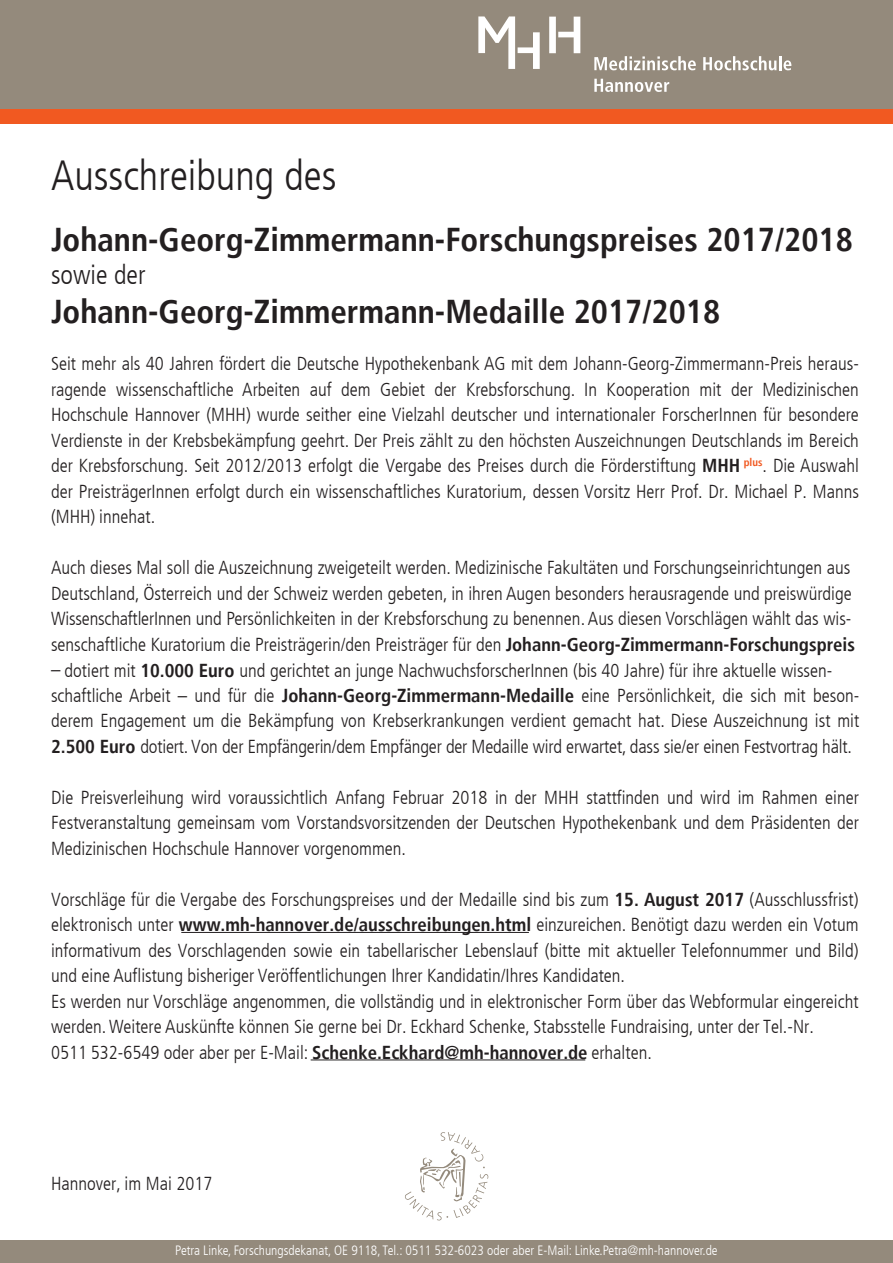
<style>
.page{position:relative;width:893px;height:1263px;background:#fff}
.page>*{position:absolute;margin:0;border:0;box-sizing:border-box;transform-origin:0 0}
.t1{font:300 condensed 42px "Frutiger LT";color:#231f20}
.t2{font:700 condensed 33px "Frutiger LT";color:#231f20}
.t3{font:300 condensed 27px "Frutiger LT";color:#231f20}
.t4{font:300 condensed 18.75px/25.5px "Frutiger LT";color:#231f20}
.t5{font:300 condensed 13.5px "Frutiger LT";color:#fff}
.s1{font-weight:700}
</style>
<div class="page">
<div style="left:0;top:1241px;width:893px;height:22px;background:#948a7c"></div>
<div style="left:0;top:0;width:893px;height:109px;background:#948a7c"></div>
<div style="left:0;top:109px;width:893px;height:15px;background:#f15921"></div>
<svg style="left:478px;top:16px;width:62px;height:53px"></svg>
<svg style="left:549px;top:17px;width:31px;height:36px"></svg>
<svg style="left:594px;top:79px;width:75px;height:13px"></svg>
<svg style="left:594px;top:56px;width:102px;height:14px"></svg>
<svg style="left:703px;top:56px;width:88px;height:14px"></svg>
<svg style="left:405px;top:1132px;width:83px;height:88px"></svg>
<hr style="left:311px;top:1059px;width:274px;height:1px;background:#231f20">
<hr style="left:181px;top:932px;width:348px;height:1px;background:#231f20">
<h1 class="t1" style="left:51px;top:152px;width:287px">Ausschreibung des</h1>
<h2 class="t2" style="left:51px;top:220px;width:803px">Johann-Georg-Zimmermann-Forschungspreises 2017/2018</h2>
<h3 class="t3" style="left:51px;top:259px;width:96px">sowie der</h3>
<h2 class="t2" style="left:51px;top:292px;width:671px">Johann-Georg-Zimmermann-Medaille 2017/2018</h2>
<p class="t4" style="left:51px;top:351px;width:809px;text-align:justify">Seit mehr als 40 Jahren fördert die Deutsche Hypothekenbank AG mit dem Johann-Georg-Zimmermann-Preis heraus&shy;ragende wissenschaftliche Arbeiten auf dem Gebiet der Krebsforschung. In Kooperation mit der Medizinischen Hochschule Hannover (MHH) wurde seither eine Vielzahl deutscher und internationaler ForscherInnen für besondere Verdienste in der Krebsbekämpfung geehrt. Der Preis zählt zu den höchsten Auszeichnungen Deutschlands im Bereich der Krebsforschung. Seit 2012/2013 erfolgt die Vergabe des Preises durch die Förderstiftung <span class="s1">MHH</span> <sup>plus</sup>. Die Auswahl der PreisträgerInnen erfolgt durch ein wissenschaftliches Kuratorium, dessen Vorsitz Herr Prof. Dr. Michael P. Manns (MHH) innehat.</p>
<p class="t4" style="left:51px;top:555px;width:805px">Auch dieses Mal soll die Auszeichnung zweigeteilt werden. Medizinische Fakultäten und Forschungseinrichtungen aus Deutschland, Österreich und der Schweiz werden gebeten, in ihren Augen besonders herausragende und preiswürdige WissenschaftlerInnen und Persönlichkeiten in der Krebsforschung zu benennen. Aus diesen Vorschlägen wählt das wis&shy;senschaftliche Kuratorium die Preisträgerin/den Preisträger für den <span class="s1">Johann-Georg-Zimmermann-Forschungspreis</span></p>
<p class="t4" style="left:51px;top:658px;width:810px">– dotiert mit <span class="s1">10.000 Euro</span> und gerichtet an junge NachwuchsforscherInnen (bis 40 Jahre) für ihre aktuelle wissen&shy;schaftliche Arbeit – und für die <span class="s1">Johann-Georg-Zimmermann-Medaille</span> eine Persönlichkeit, die sich mit beson&shy;derem Engagement um die Bekämpfung von Krebserkrankungen verdient gemacht hat. Diese Auszeichnung ist mit <span class="s1">2.500 Euro</span> dotiert. Von der Empfängerin/dem Empfänger der Medaille wird erwartet, dass sie/er einen Festvortrag hält.</p>
<p class="t4" style="left:51px;top:785px;width:809px;text-align:justify">Die Preisverleihung wird voraussichtlich Anfang Februar 2018 in der MHH stattfinden und wird im Rahmen einer Festveranstaltung gemeinsam vom Vorstandsvorsitzenden der Deutschen Hypothekenbank und dem Präsidenten der Medizinischen Hochschule Hannover vorgenommen.</p>
<p class="t4" style="left:51px;top:887px;width:809px">Vorschläge für die Vergabe des Forschungspreises und der Medaille sind bis zum <span class="s1">15. August 2017</span> (Ausschlussfrist) elektronisch unter <span class="s1">www.mh-hannover.de/ausschreibungen.html</span> einzureichen. Benötigt dazu werden ein Votum informativum des Vorschlagenden sowie ein tabellarischer Lebenslauf (bitte mit aktueller Telefonnummer und Bild) und eine Auflistung bisheriger Veröffentlichungen Ihrer Kandidatin/Ihres Kandidaten.<br>Es werden nur Vorschläge angenommen, die vollständig und in elektronischer Form über das Webformular eingereicht werden. Weitere Auskünfte können Sie gerne bei Dr. Eckhard Schenke, Stabsstelle Fundraising, unter der Tel.-Nr.<br>0511 532-6549 oder aber per E-Mail: <span class="s1">Schenke.Eckhard@mh-hannover.de</span> erhalten.</p>
<p class="t4" style="left:51px;top:1171px;width:163px">Hannover, im Mai 2017</p>
<p class="t5" style="left:175px;top:1243px;width:544px">Petra Linke, Forschungsdekanat, OE 9118, Tel.: 0511 532-6023 oder aber E-Mail: Linke.Petra@mh-hannover.de</p>
</div>
